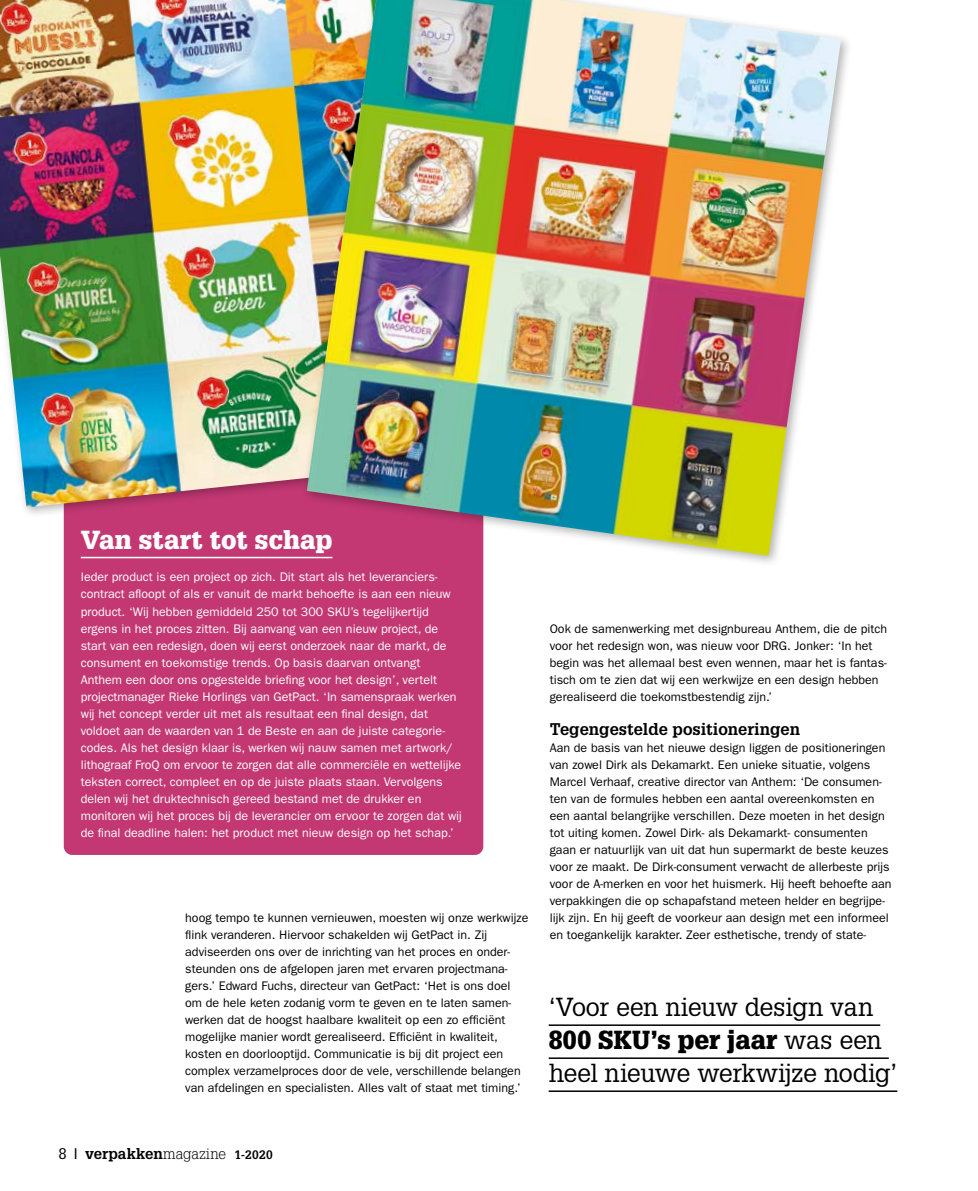
<style>
.page{position:relative;width:978px;height:1191px;background:#fff}
.page>*{position:absolute;margin:0;border:0;box-sizing:border-box;transform-origin:0 0}
.t1{font:25.5px/33px "Glypha LT Std";letter-spacing:-.015em;color:#000}
.t2{font:900 25.5px "Glypha LT Std";color:#fff}
.t3{font:700 16.5px "Glypha LT Std";color:#000}
.t4{font:700 15px "Glypha LT Std";color:#000}
.t5{font:12.45px/17px "ITC Franklin Gothic Std";color:#000}
.t6{font:12.45px/17px "ITC Franklin Gothic Std";color:#fff}
.s1{font-weight:900}
.s2{font-weight:400}
.s3{font-weight:300}
.s4{font-size:12px}
</style>
<div class="page">
<div style="left:64px;top:421px;width:419px;height:434px;background:#c33873;border-radius:9px"></div>
<img style="left:0;top:0;width:301px;height:507px">
<div style="left:301px;top:0;width:552px;height:567px;background:#000;opacity:.3"></div>
<img style="left:307px;top:0;width:534px;height:556px">
<hr style="left:81px;top:557px;width:251px;height:1px;background:#fff">
<hr style="left:549px;top:1024px;width:331px;height:2px;background:#000">
<hr style="left:549px;top:1057px;width:340px;height:2px;background:#000">
<hr style="left:549px;top:1090px;width:348px;height:2px;background:#000">
<h1 class="t2" style="left:81px;top:524px;width:253px">Van start tot schap</h1>
<p class="t6" style="left:81px;top:569px;width:383px">Ieder product is een project op zich. Dit start als het leveranciers&shy;contract afloopt of als er vanuit de markt behoefte is aan een nieuw product. ‘Wij hebben gemiddeld 250 tot 300 SKU’s tegelijkertijd ergens in het proces zitten. Bij aanvang van een nieuw project, de start van een redesign, doen wij eerst onderzoek naar de markt, de consument en toekomstige trends. Op basis daarvan ontvangt Anthem een door ons opgestelde briefing voor het design’, vertelt projectmanager Rieke Horlings van GetPact. ‘In samenspraak werken wij het concept verder uit met als resultaat een final design, dat voldoet aan de waarden van 1 de Beste en aan de juiste categorie&shy;codes. Als het design klaar is, werken wij nauw samen met artwork/ lithograaf FroQ om ervoor te zorgen dat alle commerciële en wettelijke teksten correct, compleet en op de juiste plaats staan. Vervolgens delen wij het druktechnisch gereed bestand met de drukker en monitoren wij het proces bij de leverancier om ervoor te zorgen dat wij de final deadline halen: het product met nieuw design op het schap.’</p>
<p class="t5" style="left:185px;top:909px;width:345px">hoog tempo te kunnen vernieuwen, moesten wij onze werkwijze flink veranderen. Hiervoor schakelden wij GetPact in. Zij adviseerden ons over de inrichting van het proces en onder&shy;steunden ons de afgelopen jaren met ervaren projectmana&shy;gers.’ Edward Fuchs, directeur van GetPact: ‘Het is ons doel om de hele keten zodanig vorm te geven en te laten samen&shy;werken dat de hoogst haalbare kwaliteit op een zo efficiënt mogelijke manier wordt gerealiseerd. Efficiënt in kwaliteit, kosten en doorlooptijd. Communicatie is bij dit project een complex verzamelproces door de vele, verschillende belangen van afdelingen en specialisten. Alles valt of staat met timing.’</p>
<p class="t5" style="left:550px;top:620px;width:339px">Ook de samenwerking met designbureau Anthem, die de pitch voor het redesign won, was nieuw voor DRG. Jonker: ‘In het begin was het allemaal best even wennen, maar het is fantas&shy;tisch om te zien dat wij een werkwijze en een design hebben gerealiseerd die toekomstbestendig zijn.’</p>
<h2 class="t3" style="left:550px;top:718px;width:252px">Tegengestelde positioneringen</h2>
<p class="t5" style="left:550px;top:739px;width:343px">Aan de basis van het nieuwe design liggen de positioneringen van zowel Dirk als Dekamarkt. Een unieke situatie, volgens Marcel Verhaaf, creative director van Anthem: ‘De consumen&shy;ten van de formules hebben een aantal overeenkomsten en een aantal belangrijke verschillen. Deze moeten in het design tot uiting komen. Zowel Dirk- als Dekamarkt- consumenten gaan er natuurlijk van uit dat hun supermarkt de beste keuzes voor ze maakt. De Dirk-consument verwacht de allerbeste prijs voor de A-merken en voor het huismerk. Hij heeft behoefte aan verpakkingen die op schapafstand meteen helder en begrijpe&shy;lijk zijn. En hij geeft de voorkeur aan design met een informeel en toegankelijk karakter. Zeer esthetische, trendy of state-</p>
<h1 class="t1" style="left:549px;top:990px;width:350px">‘Voor een nieuw design van<br><span class="s1">800 SKU’s per jaar</span> was een heel nieuwe werkwijze nodig’</h1>
<p class="t4" style="left:58px;top:1144px;width:216px"><span class="s2">8</span> | verpakken<span class="s3">magazine</span> <span class="s4">1-2020</span></p>
</div>
